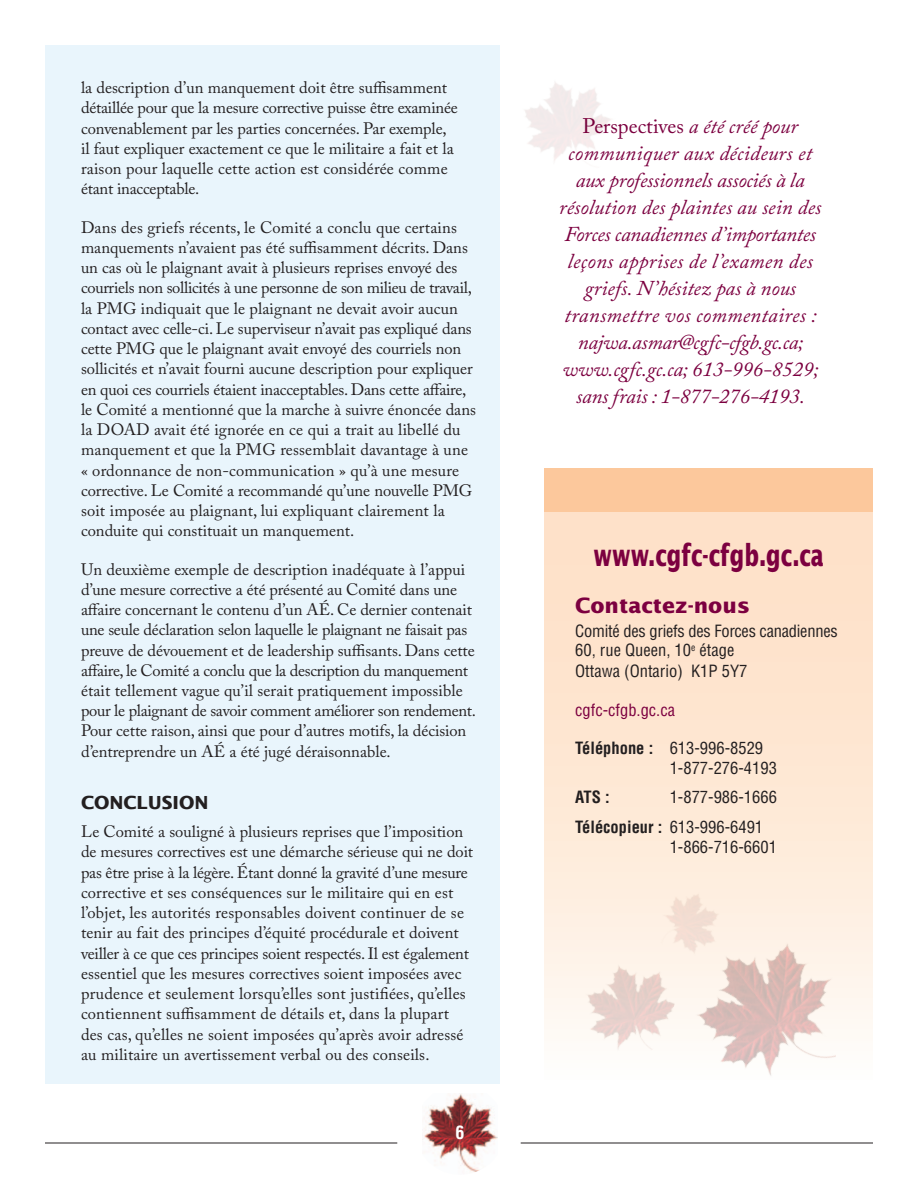
<style>
.page{position:relative;width:918px;height:1188px;background:#fff}
.page>*{position:absolute;margin:0;border:0;box-sizing:border-box;transform-origin:0 0}
.t1{font:700 30px "Lucida Sans Std";color:#7c0040;scale:.7 1}
.t2{font:italic 21px/27px "Adobe Caslon Pro";color:#7c0040;text-align:center}
.t3{font:700 21px "Lucida Sans Std";color:#7c0040}
.t4{font:700 18px "Lucida Sans Std";color:#231f20}
.t5{font:700 condensed 18px "Helvetica LT Std";color:#fff}
.t6{font:16.5px/20.2px "Adobe Caslon Pro";color:#231f20}
.t7{font:condensed 16.5px/19.5px "Helvetica LT Std";color:#231f20}
.t8{font:condensed 16.5px "Helvetica LT Std";color:#7c0040}
.t9{font:700 condensed 16.5px "Helvetica LT Std";color:#231f20}
.s1{font-style:normal}
.s2{font-weight:700}
</style>
<div class="page">
<img style="left:424px;top:1094px;width:73px;height:78px">
<hr style="left:45px;top:1143px;width:352px;height:1px;background:#231f20">
<hr style="left:521px;top:1143px;width:352px;height:1px;background:#231f20">
<div style="left:45px;top:45px;width:454px;height:1039px;background:#e9f5fc"></div>
<div style="left:545px;top:468px;width:328px;height:616px;background:linear-gradient(to bottom,#fedabc,#fefaf5)"></div>
<div style="left:545px;top:468px;width:328px;height:44px;background:#fcc89c"></div>
<img style="left:665px;top:909px;width:171px;height:175px">
<img style="left:570px;top:948px;width:116px;height:132px">
<img style="left:641px;top:882px;width:90px;height:81px">
<p class="t6" style="left:81px;top:77px;width:378px">la description d’un manquement doit être suffisamment détaillée pour que la mesure corrective puisse être examinée convenablement par les parties concernées. Par exemple, il faut expliquer exactement ce que le militaire a fait et la raison pour laquelle cette action est considérée comme étant inacceptable.</p>
<p class="t6" style="left:81px;top:217px;width:397px">Dans des griefs récents, le Comité a conclu que certains manquements n’avaient pas été suffisamment décrits. Dans un cas où le plaignant avait à plusieurs reprises envoyé des courriels non sollicités à une personne de son milieu de travail, la PMG indiquait que le plaignant ne devait avoir aucun contact avec celle-ci. Le superviseur n’avait pas expliqué dans cette PMG que le plaignant avait envoyé des courriels non sollicités et n’avait fourni aucune description pour expliquer en quoi ces courriels étaient inacceptables. Dans cette affaire, le Comité a mentionné que la marche à suivre énoncée dans la DOAD avait été ignorée en ce qui a trait au libellé du manquement et que la PMG ressemblait davantage à une « ordonnance de non-communication » qu’à une mesure corrective. Le Comité a recommandé qu’une nouvelle PMG soit imposée au plaignant, lui expliquant clairement la conduite qui constituait un manquement.</p>
<p class="t6" style="left:81px;top:559px;width:397px">Un deuxième exemple de description inadéquate à l’appui d’une mesure corrective a été présenté au Comité dans une affaire concernant le contenu d’un AÉ. Ce dernier contenait une seule déclaration selon laquelle le plaignant ne faisait pas preuve de dévouement et de leadership suffisants. Dans cette affaire, le Comité a conclu que la description du manquement était tellement vague qu’il serait pratiquement impossible pour le plaignant de savoir comment améliorer son rendement.<br>Pour cette raison, ainsi que pour d’autres motifs, la décision d’entreprendre un AÉ a été jugé déraisonnable.</p>
<p class="t4" style="left:81px;top:793px;width:129px">Conclusion</p>
<p class="t6" style="left:81px;top:821px;width:394px">Le Comité a souligné à plusieurs reprises que l’imposition de mesures correctives est une démarche sérieuse qui ne doit pas être prise à la légère. Étant donné la gravité d’une mesure corrective et ses conséquences sur le militaire qui en est l’objet, les autorités responsables doivent continuer de se tenir au fait des principes d’équité procédurale et doivent veiller à ce que ces principes soient respectés. Il est également essentiel que les mesures correctives soient imposées avec prudence et seulement lorsqu’elles sont justifiées, qu’elles contiennent suffisamment de détails et, dans la plupart des cas, qu’elles ne soient imposées qu’après avoir adressé au militaire un avertissement verbal ou des conseils.</p>
<p class="t5" style="left:455px;top:1121px;width:10px">6</p>
<p class="t2" style="left:559px;top:112px;width:264px"><span class="s1">Perspectives</span> a été créé pour communiquer aux décideurs et aux professionnels associés à la résolution des plaintes au sein des<br>Forces canadiennes d’importantes leçons apprises de l’examen des griefs. N’hésitez pas à nous transmettre vos commentaires : najwa.asmar@cgfc-cfgb.gc.ca; www.cgfc.gc.ca; 613-996-8529; sans frais : 1-877-276-4193.</p>
<h1 class="t1" style="left:594px;top:538px;width:331px">www.cgfc-cfgb.gc.ca</h1>
<p class="t3" style="left:575px;top:594px;width:176px">Contactez-nous</p>
<p class="t7" style="left:575px;top:621px;width:264px">Comité des griefs des Forces canadiennes<br>60, rue Queen, 10<sup>e</sup> étage</p>
<p class="t7" style="left:575px;top:662px;width:174px">Ottawa (Ontario) K1P 5Y7</p>
<p class="t8" style="left:575px;top:699px;width:101px">cgfc-cfgb.gc.ca</p>
<p class="t7" style="left:670px;top:738px;width:109px;line-height:20.2px;text-indent:-94px"><span class="s2">Téléphone :</span> 613-996-8529<br>1-877-276-4193</p>
<p class="t9" style="left:575px;top:787px;width:36px">ATS :</p>
<p class="t7" style="left:575px;top:783px;width:203px;line-height:29.2px;text-indent:94px">1-877-986-1666<br><span class="s2">Télécopieur :</span> 613-996-6491</p>
<p class="t7" style="left:670px;top:837px;width:109px">1-866-716-6601</p>
</div>
